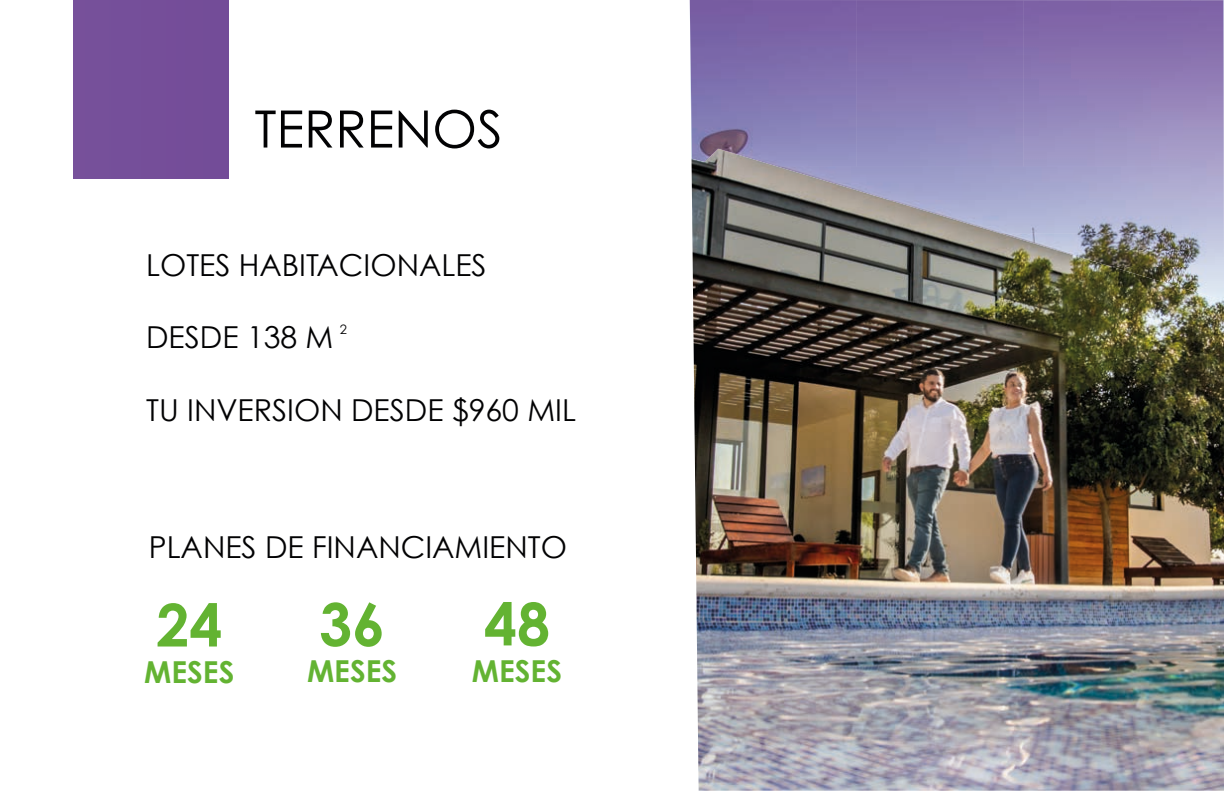
<style>
.page{position:relative;width:1224px;height:792px;background:#fff}
.page>*{position:absolute;margin:0;border:0;box-sizing:border-box;transform-origin:0 0}
.t1{font:700 59px "Century Gothic";color:#63b332}
.t2{font:51.5px "Century Gothic";color:#020203}
.t3{font:30.2px "Century Gothic";color:#020203}
.t4{font:700 30.2px "Century Gothic";color:#63b332}
.t5{font:13px "Century Gothic";color:#030304}
</style>
<div class="page">
<div style="left:74px;top:0;width:155px;height:178px;background:#754e99"></div>
<img style="left:691px;top:167px;width:533px;height:624px">
<img style="left:690px;top:0;width:501px;height:167px">
<img style="left:1191px;top:0;width:33px;height:300px">
<img style="left:777px;top:167px;width:414px;height:33px">
<img style="left:889px;top:200px;width:302px;height:34px">
<img style="left:1001px;top:233px;width:190px;height:34px">
<img style="left:1112px;top:267px;width:79px;height:24px">
<h2 class="t2" style="left:255px;top:93px;width:250px">TERRENOS</h2>
<p class="t3" style="left:146px;top:244px;width:342px">LOTES HABITACIONALES</p>
<p class="t3" style="left:146px;top:316px;width:189px">DESDE 138 M</p>
<p class="t5" style="left:340px;top:320px;width:9px">2</p>
<p class="t3" style="left:146px;top:389px;width:431px">TU INVERSION DESDE $960 MIL</p>
<p class="t3" style="left:149px;top:526px;width:420px">PLANES DE FINANCIAMIENTO</p>
<h1 class="t1" style="left:156px;top:580px;width:68px">24</h1>
<p class="t4" style="left:144px;top:649px;width:92px">MESES</p>
<h1 class="t1" style="left:319px;top:580px;width:68px">36</h1>
<p class="t4" style="left:307px;top:648px;width:92px">MESES</p>
<h1 class="t1" style="left:484px;top:579px;width:68px">48</h1>
<p class="t4" style="left:472px;top:648px;width:92px">MESES</p>
</div>
